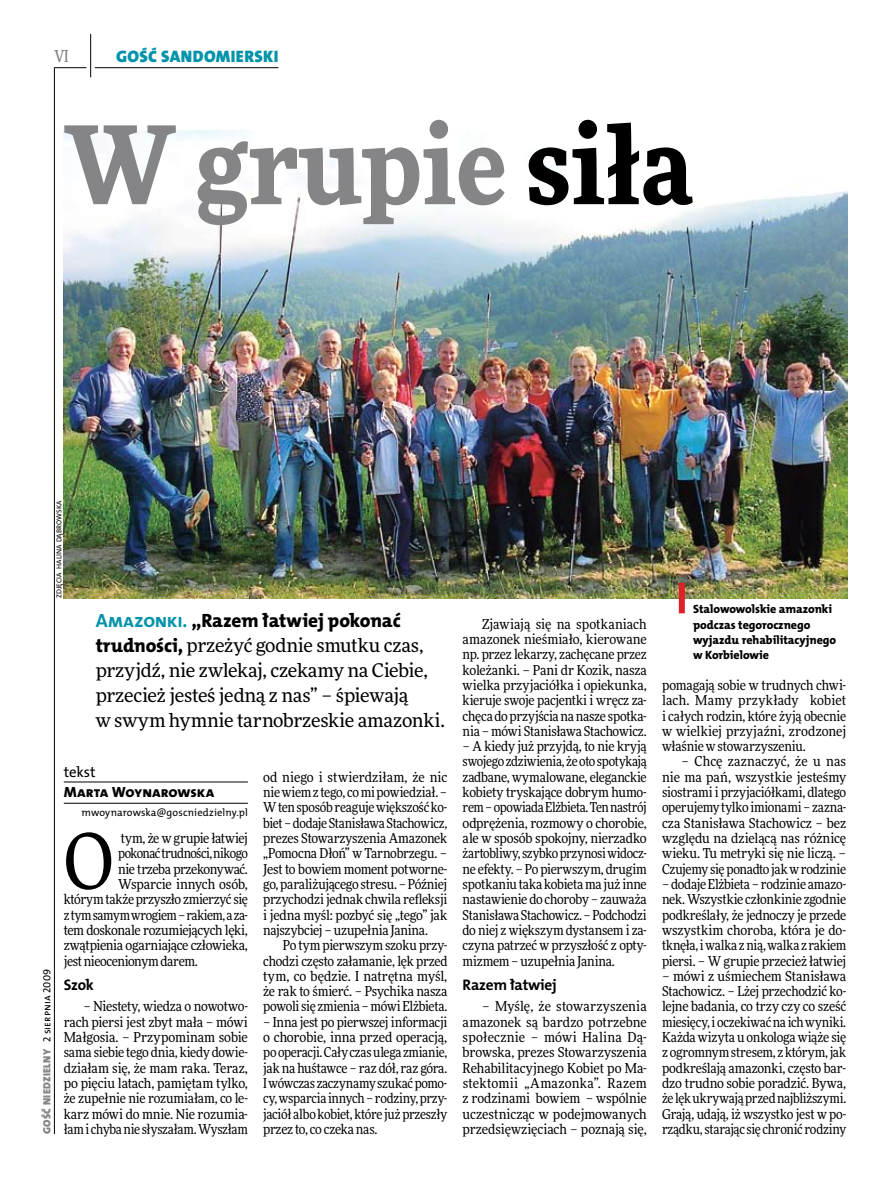
<style>
.page{position:relative;width:893px;height:1191px;background:#fff}
.page>*{position:absolute;margin:0;border:0;box-sizing:border-box;transform-origin:0 0}
.t1{font:900 108px "Freeday Narrow";color:#858486}
.t2{font:76.95px "Freeday Narrow News";color:#000}
.t3{font:19.35px "The Mix HP8 Ex Bld";letter-spacing:-.01em;color:#000}
.t4{font:18.9px/24.9px "Freeday News";letter-spacing:-.015em;color:#000}
.t5{font:16.65px "The Mix HP9 Blk";letter-spacing:.02em;color:#0093aa}
.t6{font:500 16.5px "Freeday Narrow";color:#858486;scale:.9 1}
.t7{font:15.3px "The Mix HP7 Bld";color:#000}
.t8{font:14.85px "The Mix HP8 Ex Bld";color:#000}
.t9{font:14.85px "The Mix HP5 Plain";color:#000}
.t10{font:13.65px/15.3px "Freeday Narrow News";letter-spacing:-.02em;color:#000;text-align:justify}
.t11{font:13.65px "Freeday Narrow News";letter-spacing:-.04em;color:#000}
.t12{font:12px/15.3px "The Mix HP8 Ex Bld";letter-spacing:-.005em;color:#000}
.t13{font:10.5px "The Mix HP5 Plain";letter-spacing:.01em;color:#000}
.t14{font:10.5px "The Mix HP9 Blk";letter-spacing:.025em;color:#858486}
.t15{font:7.2px "The Mix HP5 Plain";letter-spacing:.015em;color:#000}
.s1{color:#000}
.s2{font-family:"The Mix HP7 Bld";color:#0093aa}
.s3{font-family:"The Mix HP8 Ex Bld";font-size:19.35px}
.s4{font-family:"The Mix HP5 Plain";color:#000}
</style>
<div class="page">
<hr style="left:54px;top:67px;width:1px;height:1067px;background:#000">
<hr style="left:90px;top:34px;width:1px;height:43px;background:#000">
<hr style="left:54px;top:67px;width:32px;height:1px;background:#000">
<hr style="left:95px;top:67px;width:183px;height:1px;background:#000">
<img style="left:64px;top:131px;width:783px;height:467px">
<hr style="left:64px;top:781px;width:184px;height:1px;background:#000">
<hr style="left:64px;top:803px;width:184px;height:1px;background:#000">
<div style="left:679px;top:583px;width:6px;height:30px;background:#df1f2a"></div>
<p class="t6" style="left:54px;top:46px;width:17px">VI</p>
<p class="t5" style="left:116px;top:46px;width:164px">GOŚĆ SANDOMIERSKI</p>
<h1 class="t1" style="left:64px;top:95px;width:630px">W grupie <span class="s1">siła</span></h1>
<p class="t15" style="left:54px;top:598px;width:99px;rotate:-90deg">zdj ęcia Halina Dąbrowska</p>
<h3 class="t3" style="left:96px;top:608px;width:307px"><span class="s2">Amazonki.</span> „Razem łatwiej pokonać</h3>
<h3 class="t4" style="left:96px;top:632px;width:351px"><span class="s3">trudności,</span> przeżyć godnie smutku czas, przyjdź, nie zwlekaj, czekamy na Ciebie, przecież jesteś jedną z nas” – śpiewają<br>w swym hymnie tarnobrzeskie amazonki.</h3>
<p class="t14" style="left:40px;top:1134px;width:167px;rotate:-90deg">GOŚĆ NIEDZIELNY <span class="s4">2 sierpnia 2009</span></p>
<p class="t9" style="left:64px;top:762px;width:33px">tekst</p>
<p class="t8" style="left:64px;top:782px;width:152px">Marta Woynarowska</p>
<p class="t13" style="left:82px;top:806px;width:168px">mwoynarowska@goscniedzielny.pl</p>
<h2 class="t2" style="left:64px;top:814px;width:51px">O</h2>
<p class="t10" style="left:121px;top:830px;width:128px">tym, że w grupie łatwiej</p>
<p class="t11" style="left:118px;top:845px;width:131px">pokonać trudności, nikogo</p>
<p class="t10" style="left:118px;top:861px;width:131px">nie trzeba przekonywać.</p>
<p class="t10" style="left:118px;top:876px;width:131px">Wsparcie innych osób,</p>
<p class="t10" style="left:64px;top:891px;width:186px">którym także przyszło zmierzyć się</p>
<p class="t10" style="left:64px;top:907px;width:186px">ztym samym wrogiem – rakiem, aza-</p>
<p class="t10" style="left:64px;top:922px;width:186px">tem doskonale rozumiejących lęki,</p>
<p class="t10" style="left:64px;top:937px;width:186px">zwątpienia ogarniające człowieka,</p>
<p class="t10" style="left:64px;top:953px;width:135px">jestnieocenionym darem.</p>
<p class="t7" style="left:64px;top:974px;width:32px">Szok</p>
<p class="t10" style="left:64px;top:998px;width:186px;text-indent:20px">– Niestety, wiedza o nowotwo&shy;rach piersi jest zbyt mała – mówi Małgosia. – Przypominam sobie sama siebie tego dnia, kiedy dowie&shy;działam się, że mam raka. Teraz, po pięciu latach, pamiętam tylko, że zupełnie nie rozumiałam, co le&shy;karz mówi do mnie. Nie rozumia&shy;łam i chyba nie słyszałam. Wyszłam</p>
<p class="t10" style="left:263px;top:769px;width:186px">od niego i stwierdziłam, że nic niewiem z tego, comipowiedział. – Wten sposób reaguje większość ko&shy;biet – dodaje Stanisława Stachowicz, prezes Stowarzyszenia Amazonek „Pomocna Dłoń” w Tarnobrzegu. – Jest to bowiem moment potworne&shy;go, paraliżującego stresu. – Później przychodzi jednak chwila refleksji i jedna myśl: pozbyć się „tego” jak najszybciej – uzupełnia Janina.</p>
<p class="t10" style="left:263px;top:937px;width:186px;text-indent:20px">Po tym pierwszym szoku przy&shy;chodzi często załamanie, lęk przed tym, co będzie. I natrętna myśl, że rak to śmierć. – Psychika nasza powolisię zmienia – mówi Elżbieta.</p>
<p class="t10" style="left:263px;top:1014px;width:186px">– Inna jest po pierwszej informacji o chorobie, inna przed operacją, pooperacji. Cały czas ulega zmianie, jak na huśtawce – raz dół, raz góra.<br>Iwówczas zaczynamy szukać pomo&shy;cy, wsparcia innych – rodziny, przy&shy;jaciół albo kobiet, które jużprzeszły przez to, co czeka nas.</p>
<p class="t10" style="left:463px;top:616px;width:186px;text-indent:20px">Zjawiają się na spotkaniach amazonek nieśmiało, kierowane np. przez lekarzy, zachęcane przez koleżanki. – Pani dr Kozik, nasza wielka przyjaciółka i opiekunka, kieruje swoje pacjentki i wręcz za&shy;chęca doprzyjścia nanasze spotka&shy;nia – mówi Stanisława Stachowicz.</p>
<p class="t10" style="left:463px;top:738px;width:186px">– A kiedy już przyjdą, to nie kryją swojego zdziwienia, żeoto spotykają zadbane, wymalowane, eleganckie kobiety tryskające dobrym humo&shy;rem – opowiada Elżbieta. Ten nastrój odprężenia, rozmowy o chorobie, ale w sposób spokojny, nierzadko żartobliwy, szybko przynosi widocz&shy;ne efekty. – Po pierwszym, drugim spotkaniu taka kobieta ma już inne nastawienie do choroby – zauważa Stanisława Stachowicz. – Podchodzi do niej z większym dystansem i za&shy;czyna patrzeć w przyszłość z opty&shy;mizmem – uzupełnia Janina.</p>
<p class="t7" style="left:463px;top:974px;width:96px">Razem łatwiej</p>
<p class="t10" style="left:463px;top:998px;width:186px;text-indent:20px">– Myślę, że stowarzyszenia amazonek są bardzo potrzebne społecznie – mówi Halina Dą&shy;browska, prezes Stowarzyszenia Rehabilitacyjnego Kobiet po Ma&shy;stektomii „Amazonka”. Razem z rodzinami bowiem – wspólnie uczestnicząc w podejmowanych przedsięwzięciach – poznają się,</p>
<p class="t12" style="left:693px;top:602px;width:145px">Stalowowolskie amazonki podczas tegorocznego wyjazdu rehabilitacyjnego w Korbielowie</p>
<p class="t10" style="left:662px;top:677px;width:186px">pomagają sobie w trudnych chwi&shy;lach. Mamy przykłady kobiet i całych rodzin, które żyją obecnie w wielkiej przyjaźni, zrodzonej właśnie w stowarzyszeniu.</p>
<p class="t10" style="left:662px;top:754px;width:186px;text-indent:20px">– Chcę zaznaczyć, że u nas nie ma pań, wszystkie jesteśmy siostrami i przyjaciółkami, dlatego operujemy tylko imionami – zazna&shy;cza Stanisława Stachowicz – bez względu na dzielącą nas różnicę wieku. Tu metryki się nie liczą. – Czujemysię ponadto jak wrodzinie</p>
<p class="t10" style="left:662px;top:876px;width:186px">– dodaje Elżbieta – rodzinie amazo&shy;nek. Wszystkie członkinie zgodnie podkreślały, że jednoczy je przede wszystkim choroba, która je do&shy;tknęła, iwalka znią, walka z rakiem piersi. – W grupie przecież łatwiej</p>
<p class="t10" style="left:662px;top:968px;width:186px">– mówi z uśmiechem Stanisława Stachowicz. – Lżej przechodzić ko&shy;lejne badania, co trzy czy co sześć miesięcy, ioczekiwać na ichwyniki.<br>Każda wizyta u onkologa wiąże się zogromnym stresem, zktórym, jak podkreślają amazonki, często bar&shy;dzo trudno sobie poradzić. Bywa, że lęk ukrywają przed najbliższymi.<br>Grają, udają, iż wszystko jest w po&shy;rządku, starając się chronić rodziny</p>
</div>
